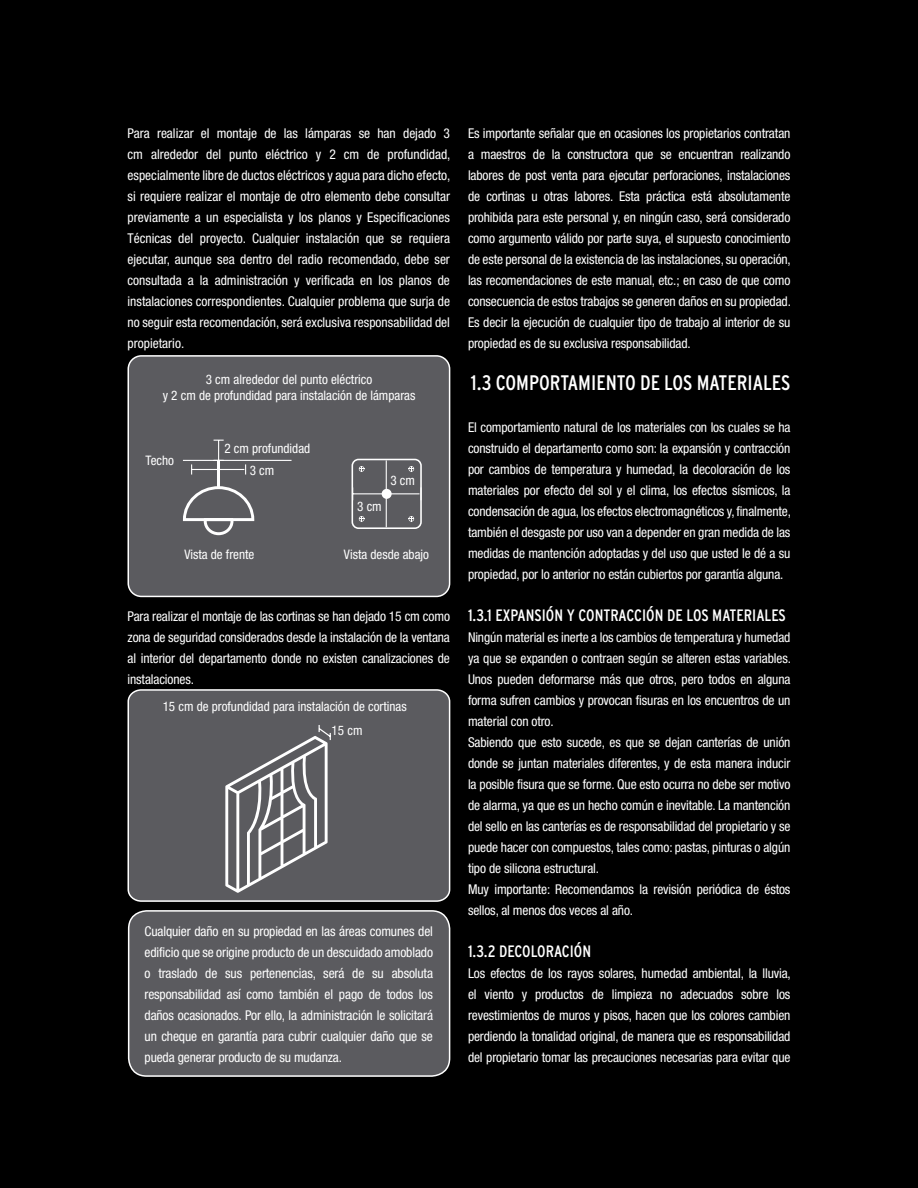
<style>
.page{position:relative;width:918px;height:1188px;background:#000}
.page>*{position:absolute;margin:0;border:0;box-sizing:border-box;transform-origin:0 0}
.t1{font:condensed 21px "Interstate";color:#fff}
.t2{font:condensed 16.5px "Interstate";color:#fff}
.t3{font:condensed 13.5px/21px "Helvetica Neue";letter-spacing:-.01em;color:#fff;text-align:justify}
.t4{font:condensed 13.2px/15.8px "Helvetica Neue";color:#fff;text-align:center}
</style>
<div class="page">
<div style="left:129px;top:911px;width:321px;height:165px;background:#5b5b5f;border-radius:18px"></div>
<div style="left:128px;top:910px;width:322px;height:167px;border:2px solid #fff;border-radius:18px"></div>
<div style="left:128px;top:356px;width:322px;height:240px;background:#5b5b5f;border-radius:13px"></div>
<div style="left:128px;top:355px;width:322px;height:242px;border:2px solid #fff;border-radius:13px"></div>
<hr style="left:217px;top:460px;width:3px;height:28px;background:#fff">
<svg style="left:183px;top:486px;width:71px;height:49px"></svg>
<hr style="left:192px;top:469px;width:52px;height:1px;background:#fff">
<svg style="left:352px;top:459px;width:70px;height:70px"></svg>
<svg style="left:214px;top:440px;width:10px;height:20px"></svg>
<hr style="left:183px;top:460px;width:109px;height:1px;background:#fff">
<div style="left:382px;top:489px;width:10px;height:10px;background:#fff;border-radius:50%"></div>
<div style="left:127px;top:689px;width:324px;height:213px;background:#5b5b5f"></div>
<svg style="left:225px;top:724px;width:107px;height:169px;background:#7b7b7e"></svg>
<p class="t3" style="left:128px;top:123px;width:324px">Para realizar el montaje de las lámparas se han dejado 3 cm alrededor del punto eléctrico y 2 cm de profundidad, especialmente libre de ductos eléctricos y agua para dicho efecto, si requiere realizar el montaje de otro elemento debe consultar previamente a un especialista y los planos y Especificaciones Técnicas del proyecto. Cualquier instalación que se requiera ejecutar, aunque sea dentro del radio recomendado, debe ser consultada a la administración y verificada en los planos de instalaciones correspondientes. Cualquier problema que surja de no seguir esta recomendación, será exclusiva responsabilidad del propietario.</p>
<p class="t4" style="left:163px;top:372px;width:254px">3 cm alrededor del punto eléctrico<br>y 2 cm de profundidad para instalación de lámparas</p>
<p class="t4" style="left:146px;top:452px;width:30px">Techo</p>
<p class="t4" style="left:224px;top:441px;width:87px">2 cm profundidad</p>
<p class="t4" style="left:250px;top:462px;width:26px">3 cm</p>
<p class="t4" style="left:357px;top:499px;width:26px">3 cm</p>
<p class="t4" style="left:390px;top:472px;width:26px">3 cm</p>
<p class="t4" style="left:184px;top:547px;width:72px">Vista de frente</p>
<p class="t4" style="left:344px;top:546px;width:87px">Vista desde abajo</p>
<p class="t3" style="left:128px;top:606px;width:324px">Para realizar el montaje de las cortinas se han dejado 15 cm como zona de seguridad considerados desde la instalación de la ventana al interior del departamento donde no existen canalizaciones de instalaciones.</p>
<p class="t4" style="left:332px;top:695px;width:77px;line-height:23.5px;text-align:left;text-indent:-169px">15 cm de profundidad para instalación de cortinas<br>15 cm</p>
<p class="t3" style="left:145px;top:921px;width:290px">Cualquier daño en su propiedad en las áreas comunes del edificio que se origine producto de un descuidado amoblado o traslado de sus pertenencias, será de su absoluta responsabilidad así como también el pago de todos los daños ocasionados. Por ello, la administración le solicitará un cheque en garantía para cubrir cualquier daño que se pueda generar producto de su mudanza.</p>
<p class="t3" style="left:468px;top:123px;width:324px">Es importante señalar que en ocasiones los propietarios contratan a maestros de la constructora que se encuentran realizando labores de post venta para ejecutar perforaciones, instalaciones de cortinas u otras labores. Esta práctica está absolutamente prohibida para este personal y, en ningún caso, será considerado como argumento válido por parte suya, el supuesto conocimiento de este personal de la existencia de las instalaciones, su operación, las recomendaciones de este manual, etc.; en caso de que como consecuencia de estos trabajos se generen daños en su propiedad.<br>Es decir la ejecución de cualquier tipo de trabajo al interior de su propiedad es de su exclusiva responsabilidad.</p>
<h1 class="t1" style="left:471px;top:371px;width:321px">1.3 COMPORTAMIENTO DE LOS MATERIALES</h1>
<p class="t3" style="left:468px;top:417px;width:324px">El comportamiento natural de los materiales con los cuales se ha construido el departamento como son: la expansión y contracción por cambios de temperatura y humedad, la decoloración de los materiales por efecto del sol y el clima, los efectos sísmicos, la condensación de agua, los efectos electromagnéticos y, finalmente, también el desgaste por uso van a depender en gran medida de las medidas de mantención adoptadas y del uso que usted le dé a su propiedad, por lo anterior no están cubiertos por garantía alguna.</p>
<p class="t2" style="left:468px;top:606px;width:319px">1.3.1 EXPANSIÓN Y CONTRACCIÓN DE LOS MATERIALES</p>
<p class="t3" style="left:468px;top:627px;width:324px;text-align:left">Ningún material es inerte a los cambios de temperatura y humedad ya que se expanden o contraen según se alteren estas variables.<br>Unos pueden deformarse más que otros, pero todos en alguna forma sufren cambios y provocan fisuras en los encuentros de un material con otro.<br>Sabiendo que esto sucede, es que se dejan canterías de unión donde se juntan materiales diferentes, y de esta manera inducir la posible fisura que se forme. Que esto ocurra no debe ser motivo de alarma, ya que es un hecho común e inevitable. La mantención del sello en las canterías es de responsabilidad del propietario y se puede hacer con compuestos, tales como: pastas, pinturas o algún tipo de silicona estructural.<br>Muy importante: Recomendamos la revisión periódica de éstos sellos, al menos dos veces al año.</p>
<p class="t2" style="left:468px;top:942px;width:125px">1.3.2 DECOLORACIÓN</p>
<p class="t3" style="left:468px;top:963px;width:324px">Los efectos de los rayos solares, humedad ambiental, la lluvia, el viento y productos de limpieza no adecuados sobre los revestimientos de muros y pisos, hacen que los colores cambien perdiendo la tonalidad original, de manera que es responsabilidad del propietario tomar las precauciones necesarias para evitar que</p>
</div>
